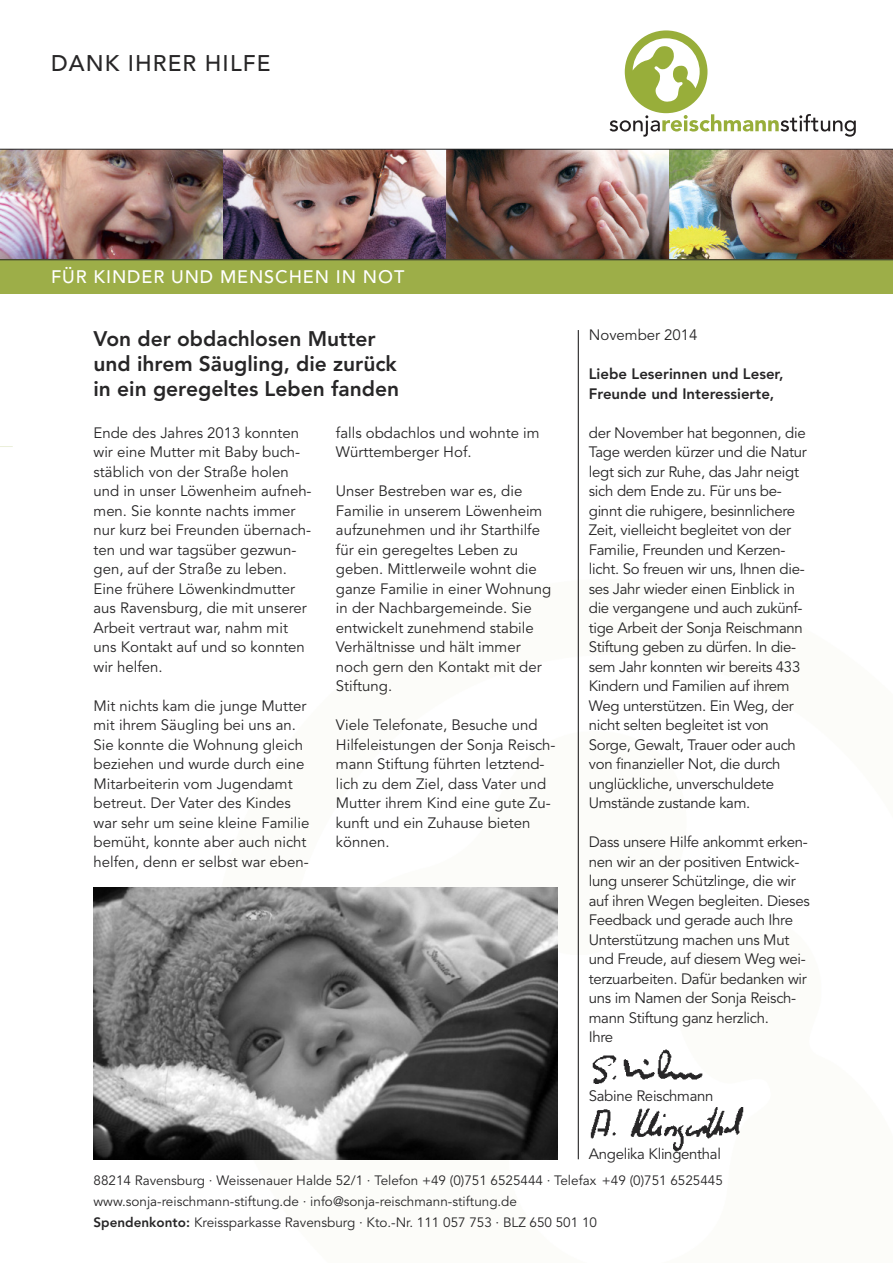
<style>
.page{position:relative;width:893px;height:1263px;background:#fff}
.page>*{position:absolute;margin:0;border:0;box-sizing:border-box;transform-origin:0 0}
.t1{font:500 22.5px "Avenir";letter-spacing:.05em;color:#272627}
.t2{font:800 21px/25.2px "Avenir";color:#272627}
.t3{font:500 18px "Avenir";letter-spacing:.05em;color:#fff}
.t4{font:15px/19.5px "Avenir";color:#272627}
.t5{font:15px/19.5px "Avenir";letter-spacing:-.02em;color:#272627}
.t6{font:800 15px/19.5px "Avenir";color:#272627}
.t7{font:13.5px/21px "Avenir";color:#272627}
.s1{font-weight:800}
</style>
<div class="page">
<img style="left:0;top:150px;width:223px;height:109px">
<img style="left:223px;top:150px;width:223px;height:109px">
<img style="left:446px;top:150px;width:224px;height:109px">
<img style="left:670px;top:150px;width:223px;height:109px">
<hr style="left:0;top:149px;width:893px;height:1px;background:#272627">
<svg style="left:610px;top:30px;width:246px;height:107px"></svg>
<div style="left:0;top:260px;width:893px;height:34px;background:#9dae48"></div>
<hr style="left:0;top:259px;width:893px;height:1px;background:#272627">
<svg style="left:0;top:446px;width:13px;height:1px"></svg>
<hr style="left:578px;top:330px;width:1px;height:829px;background:#272627">
<img style="left:94px;top:888px;width:463px;height:271px">
<img style="left:578px;top:1107px;width:166px;height:45px">
<img style="left:577px;top:1033px;width:126px;height:56px">
<h1 class="t1" style="left:51px;top:54px;width:221px">DANK IHRER HILFE</h1>
<p class="t3" style="left:51px;top:269px;width:355px">FÜR KINDER UND MENSCHEN IN NOT</p>
<h2 class="t2" style="left:94px;top:328px;width:284px">Von der obdachlosen Mutter</h2>
<p class="t4" style="left:589px;top:326px;width:110px">November 2014</p>
<h2 class="t2" style="left:94px;top:353px;width:307px">und ihrem Säugling, die zurück in ein geregeltes Leben fanden</h2>
<p class="t6" style="left:589px;top:365px;width:196px">Liebe Leserinnen und Leser,<br>Freunde und Interessierte,</p>
<p class="t5" style="left:589px;top:424px;width:220px">der November hat begonnen, die<br>Tage werden kürzer und die Natur legt sich zur Ruhe, das Jahr neigt sich dem Ende zu. Für uns be&shy;ginnt die ruhigere, besinnlichere<br>Zeit, vielleicht begleitet von der<br>Familie, Freunden und Kerzen&shy;licht. So freuen wir uns, Ihnen die&shy;ses Jahr wieder einen Einblick in die vergangene und auch zukünf&shy;tige Arbeit der Sonja Reischmann<br>Stiftung geben zu dürfen. In die&shy;sem Jahr konnten wir bereits 433<br>Kindern und Familien auf ihrem<br>Weg unterstützen. Ein Weg, der nicht selten begleitet ist von<br>Sorge, Gewalt, Trauer oder auch von finanzieller Not, die durch unglückliche, unverschuldete<br>Umstände zustande kam.</p>
<p class="t5" style="left:589px;top:833px;width:222px">Dass unsere Hilfe ankommt erken&shy;nen wir an der positiven Entwick&shy;lung unserer Schützlinge, die wir auf ihren Wegen begleiten. Dieses<br>Feedback und gerade auch Ihre<br>Unterstützung machen uns Mut und Freude, auf diesem Weg wei&shy;terzuarbeiten. Dafür bedanken wir uns im Namen der Sonja Reisch&shy;mann Stiftung ganz herzlich.<br>Ihre</p>
<p class="t4" style="left:336px;top:424px;width:205px">falls obdachlos und wohnte im<br>Württemberger Hof.</p>
<p class="t4" style="left:336px;top:482px;width:217px">Unser Bestreben war es, die<br>Familie in unserem Löwenheim aufzunehmen und ihr Starthilfe für ein geregeltes Leben zu geben. Mittlerweile wohnt die ganze Familie in einer Wohnung in der Nachbargemeinde. Sie entwickelt zunehmend stabile<br>Verhältnisse und hält immer noch gern den Kontakt mit der<br>Stiftung.</p>
<p class="t4" style="left:336px;top:716px;width:221px">Viele Telefonate, Besuche und<br>Hilfeleistungen der Sonja Reisch&shy;mann Stiftung führten letztend&shy;lich zu dem Ziel, dass Vater und<br>Mutter ihrem Kind eine gute Zu&shy;kunft und ein Zuhause bieten können.</p>
<p class="t4" style="left:94px;top:424px;width:220px">Ende des Jahres 2013 konnten wir eine Mutter mit Baby buch&shy;stäblich von der Straße holen und in unser Löwenheim aufneh&shy;men. Sie konnte nachts immer nur kurz bei Freunden übernach&shy;ten und war tagsüber gezwun&shy;gen, auf der Straße zu leben.<br>Eine frühere Löwenkindmutter aus Ravensburg, die mit unserer<br>Arbeit vertraut war, nahm mit uns Kontakt auf und so konnten wir helfen.</p>
<p class="t4" style="left:94px;top:697px;width:217px">Mit nichts kam die junge Mutter mit ihrem Säugling bei uns an.<br>Sie konnte die Wohnung gleich beziehen und wurde durch eine<br>Mitarbeiterin vom Jugendamt betreut. Der Vater des Kindes war sehr um seine kleine Familie bemüht, konnte aber auch nicht helfen, denn er selbst war eben-</p>
<p class="t5" style="left:589px;top:1087px;width:126px">Sabine Reischmann</p>
<p class="t5" style="left:589px;top:1145px;width:134px">Angelika Klingenthal</p>
<p class="t7" style="left:94px;top:1171px;width:631px">88214 Ravensburg · Weissenauer Halde 52/1 · Telefon +49 (0)751 6525444 · Telefax +49 (0)751 6525445 www.sonja-reischmann-stiftung.de · info@sonja-reischmann-stiftung.de<br><span class="s1">Spendenkonto:</span> Kreissparkasse Ravensburg · Kto.-Nr. 111 057 753 · BLZ 650 501 10</p>
</div>
